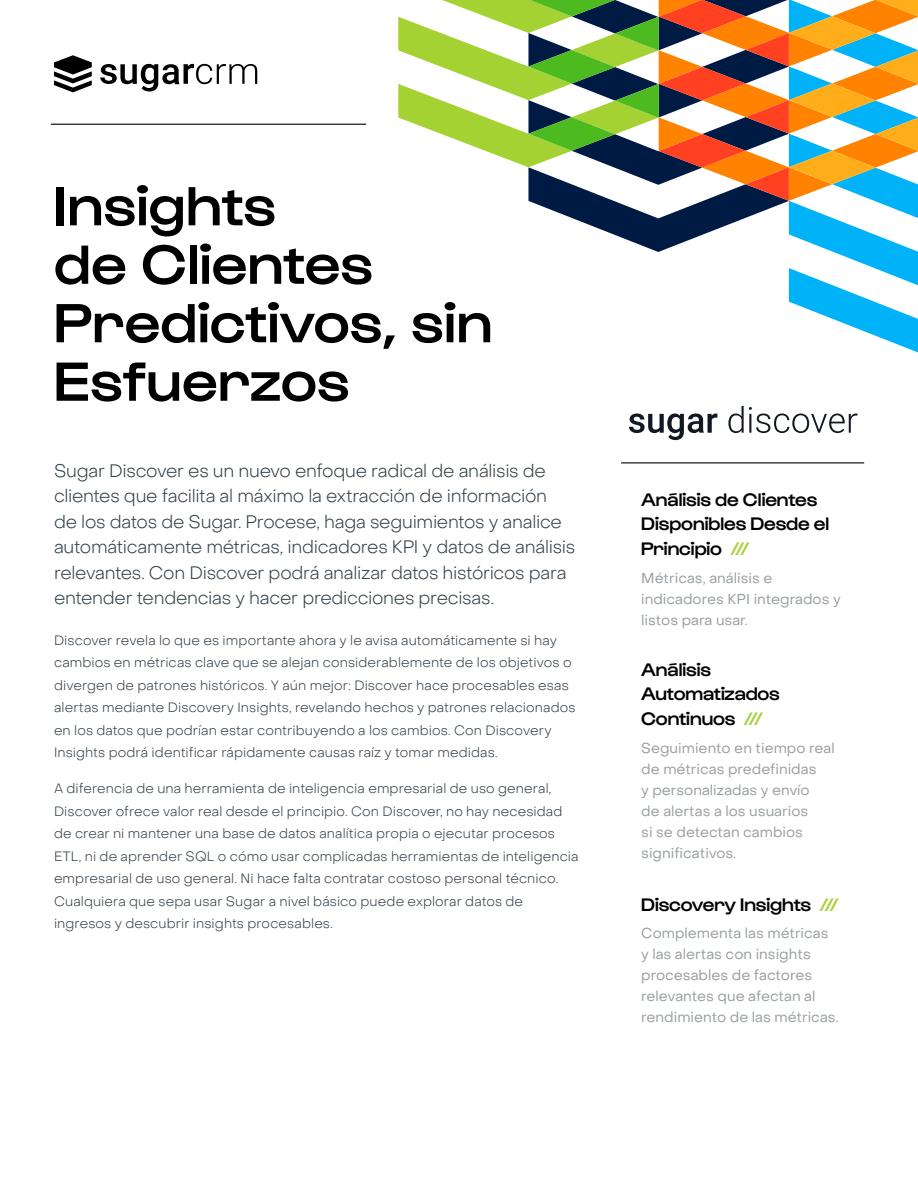
<style>
.page{position:relative;width:918px;height:1188px;background:#fff}
.page>*{position:absolute;margin:0;border:0;box-sizing:border-box;transform-origin:0 0}
.t1{font:500 57px/58.5px "Gustavo";letter-spacing:.005em;color:#000}
.t2{font:500 18.75px/24.8px "Gustavo";letter-spacing:-.005em;color:#000}
.t3{font:300 18px/25.5px "Object Sans";letter-spacing:-.015em;color:#333f48}
.t4{font:14.25px/21px "Object Sans";color:#999fa3}
.t5{font:300 13.5px/22.5px "Object Sans";letter-spacing:.01em;color:#333f48}
.s1{color:#a4d233}
</style>
<div class="page">
<svg style="left:398px;top:0;width:520px;height:353px"></svg>
<hr style="left:51px;top:124px;width:315px;height:1px;background:#000">
<svg style="left:54px;top:55px;width:38px;height:37px"></svg>
<svg style="left:100px;top:64px;width:157px;height:28px"></svg>
<hr style="left:621px;top:462px;width:243px;height:1px;background:#000">
<svg style="left:629px;top:414px;width:88px;height:26px"></svg>
<svg style="left:728px;top:406px;width:130px;height:27px"></svg>
<h1 class="t1" style="left:54px;top:179px;width:440px">Insights<br>de Clientes<br>Predictivos, sin<br>Esfuerzos</h1>
<p class="t3" style="left:54px;top:458px;width:523px">Sugar Discover es un nuevo enfoque radical de análisis de clientes que facilita al máximo la extracción de información<br>de los datos de Sugar. Procese, haga seguimientos y analice automáticamente métricas, indicadores KPI y datos de análisis relevantes. Con Discover podrá analizar datos históricos para entender tendencias y hacer predicciones precisas.</p>
<p class="t5" style="left:54px;top:629px;width:523px">Discover revela lo que es importante ahora y le avisa automáticamente si hay cambios en métricas clave que se alejan considerablemente de los objetivos o divergen de patrones históricos. Y aún mejor: Discover hace procesables esas alertas mediante Discovery Insights, revelando hechos y patrones relacionados en los datos que podrían estar contribuyendo a los cambios. Con Discovery Insights podrá identificar rápidamente causas raíz y tomar medidas.</p>
<p class="t5" style="left:54px;top:777px;width:526px">A diferencia de una herramienta de inteligencia empresarial de uso general, Discover ofrece valor real desde el principio. Con Discover, no hay necesidad de crear ni mantener una base de datos analítica propia o ejecutar procesos ETL, ni de aprender SQL o cómo usar complicadas herramientas de inteligencia empresarial de uso general. Ni hace falta contratar costoso personal técnico.<br>Cualquiera que sepa usar Sugar a nivel básico puede explorar datos de ingresos y descubrir insights procesables.</p>
<h2 class="t2" style="left:641px;top:488px;width:190px">Análisis de Clientes<br>Disponibles Desde el<br>Principio <span class="s1">///</span></h2>
<p class="t4" style="left:641px;top:568px;width:201px">Métricas, análisis e indicadores KPI integrados y listos para usar.</p>
<h2 class="t2" style="left:641px;top:658px;width:140px">Análisis<br>Automatizados<br>Continuos <span class="s1">///</span></h2>
<p class="t4" style="left:641px;top:738px;width:195px">Seguimiento en tiempo real de métricas predefinidas<br>y personalizadas y envío<br>de alertas a los usuarios<br>si se detectan cambios significativos.</p>
<h2 class="t2" style="left:641px;top:893px;width:199px">Discovery Insights <span class="s1">///</span></h2>
<p class="t4" style="left:641px;top:923px;width:199px">Complementa las métricas y las alertas con insights procesables de factores relevantes que afectan al rendimiento de las métricas.</p>
</div>
